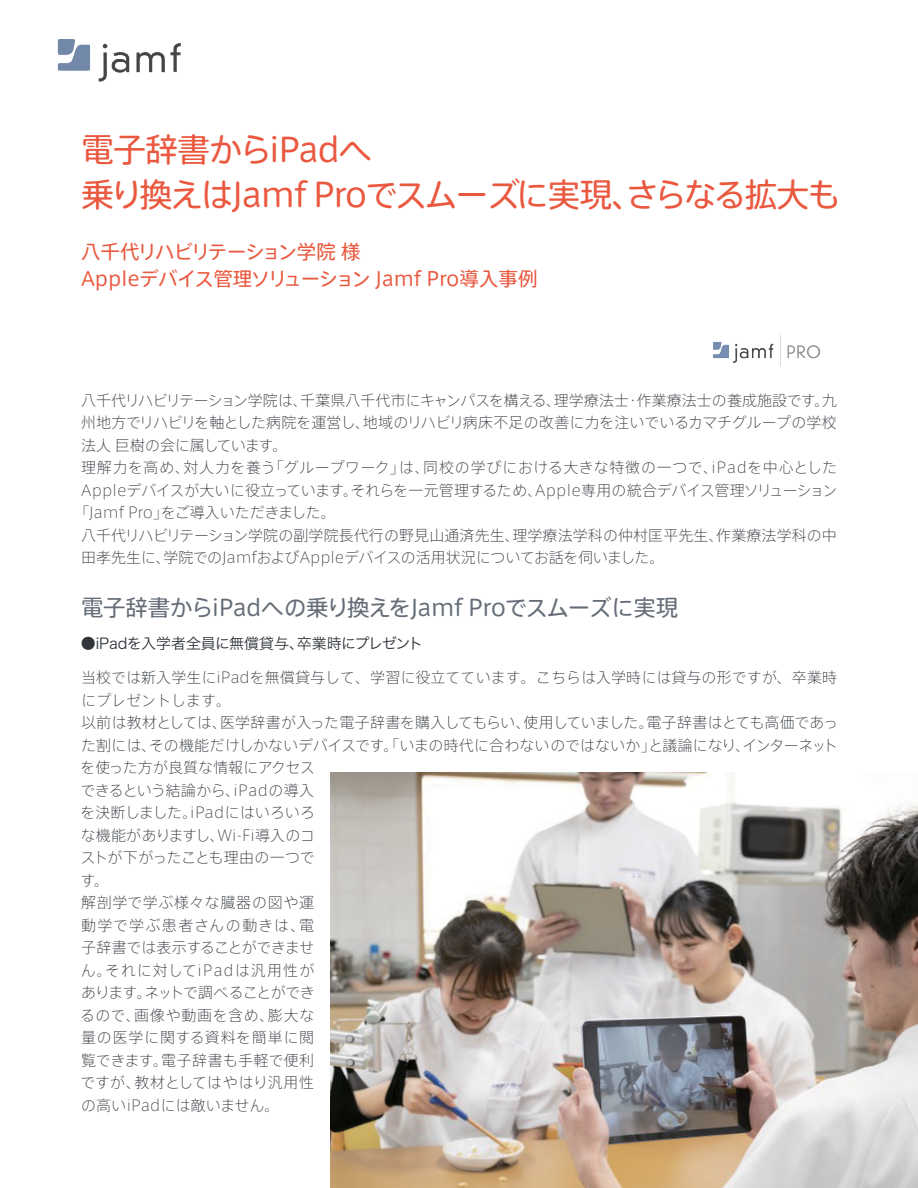
<style>
.page{position:relative;width:918px;height:1188px;background:#fff}
.page>*{position:absolute;margin:0;border:0;box-sizing:border-box;transform-origin:0 0}
.t1{font:33px/45px "Axis Round 100 Std N R";letter-spacing:-.045em;color:#ea583f}
.t2{font:22.5px "Axis Round 100 Std N R";letter-spacing:-.02em;color:#656d78}
.t3{font:19.5px/27px "Axis Round 100 Std N R";letter-spacing:-.03em;color:#ea583f}
.t4{font:15px/22.5px "Axis Round 100 Std N EL";letter-spacing:.005em;color:#2f343a}
.t5{font:15px "Axis Round 100 Std N EL";letter-spacing:-.015em;color:#2f343a}
.t6{font:15px "Axis Round 100 Std N EL";letter-spacing:.035em;color:#2f343a}
.t7{font:15px "Hira Kaku Pro N W3";letter-spacing:-.01em;color:#2f343a}
</style>
<div class="page">
<img style="left:57px;top:39px;width:123px;height:43px">
<img style="left:713px;top:335px;width:107px;height:30px">
<img style="left:330px;top:772px;width:588px;height:416px">
<h1 class="t1" style="left:81px;top:125px;width:762px">電子辞書からiPadへ<br>乗り換えはJamf Proでスムーズに実現、さらなる拡大も</h1>
<h3 class="t3" style="left:81px;top:237px;width:458px">八千代リハビリテーション学院 様<br>Appleデバイス管理ソリューション Jamf Pro導入事例</h3>
<p class="t4" style="left:81px;top:388px;width:758px">八千代リハビリテーション学院は、千葉県八千代市にキャンパスを構える、理学療法士・作業療法士の養成施設です。九</p>
<p class="t4" style="left:81px;top:411px;width:757px">州地方でリハビリを軸とした病院を運営し、地域のリハビリ病床不足の改善に力を注いでいるカマチグループの学校</p>
<p class="t4" style="left:81px;top:433px;width:208px">法人 巨樹の会に属しています。</p>
<p class="t6" style="left:81px;top:457px;width:758px">理解力を高め、対人力を養う「グループワーク」は、同校の学びにおける大きな特徴の一つで、iPadを中心とした</p>
<p class="t5" style="left:81px;top:479px;width:758px">Appleデバイスが大いに役立っています。それらを一元管理するため、Apple専用の統合デバイス管理ソリューション</p>
<p class="t4" style="left:74px;top:501px;width:263px">「Jamf Pro」をご導入いただきました。</p>
<p class="t4" style="left:81px;top:523px;width:757px">八千代リハビリテーション学院の副学院長代行の野見山通済先生、理学療法学科の仲村匡平先生、作業療法学科の中</p>
<p class="t4" style="left:81px;top:546px;width:585px">田孝先生に、学院でのJamfおよびAppleデバイスの活用状況についてお話を伺いました。</p>
<h2 class="t2" style="left:81px;top:591px;width:599px">電子辞書からiPadへの乗り換えをJamf Proでスムーズに実現</h2>
<p class="t7" style="left:81px;top:630px;width:344px">●iPadを入学者全員に無償貸与、卒業時にプレゼント</p>
<p class="t4" style="left:80px;top:666px;width:760px">当校では新入学生にiPadを無償貸与して、学習に役立てています。こちらは入学時には貸与の形ですが、卒業時にプレゼントします。<br>以前は教材としては、医学辞書が入った電子辞書を購入してもらい、使用していました。電子辞書はとても高価であった割には、その機能だけしかないデバイスです。「いまの時代に合わないのではないか」と議論になり、インターネットを使った方が良質な情報にアクセス<br>できるという結論から、iPadの導入<br>を決断しました。iPadにはいろいろ<br>な機能がありますし、Wi-Fi導入のコ<br>ストが下がったことも理由の一つで<br>す。<br>解剖学で学ぶ様々な臓器の図や運<br>動学で学ぶ患者さんの動きは、電<br>子辞書では表示することができませ<br>ん。それに対してiPadは汎用性が<br>あります。ネットで調べることができ<br>るので、画像や動画を含め、膨大な<br>量の医学に関する資料を簡単に閲<br>覧できます。電子辞書も手軽で便利<br>ですが、教材としてはやはり汎用性<br>の高いiPadには敵いません。</p>
</div>
